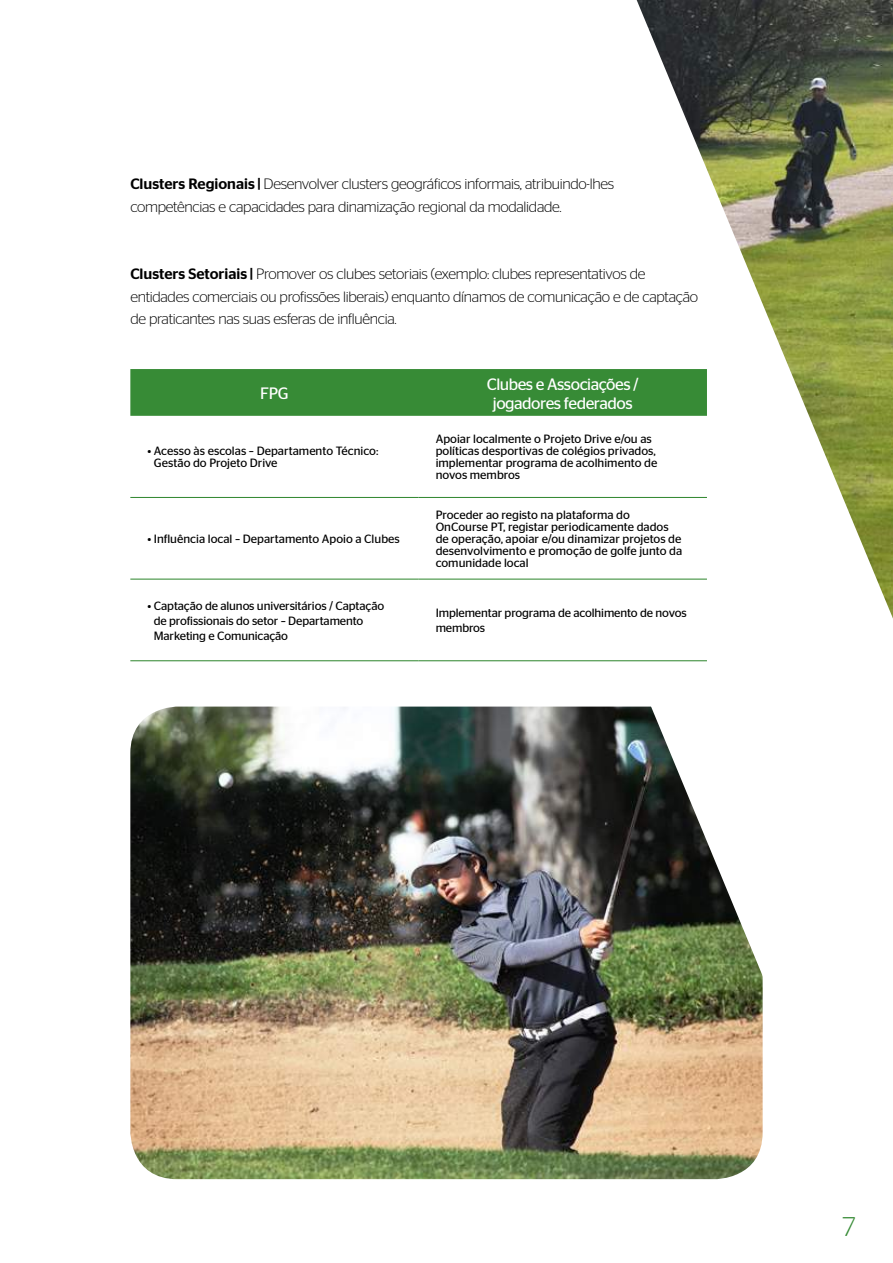
<style>
.page{position:relative;width:893px;height:1263px;background:#fff}
.page>*{position:absolute;margin:0;border:0;box-sizing:border-box;transform-origin:0 0}
.t1{font:300 27px "Stag Sans";color:#378b36}
.t2{font:16.5px/19px "Stag Sans";letter-spacing:-.03em;color:#fff;text-align:center}
.t3{font:300 15px/22.5px "Stag Sans";letter-spacing:-.02em;color:#000}
.t4{font:12px/12px "Stag Sans";color:#000}
.s1{font-weight:500}
</style>
<div class="page">
<img style="left:636px;top:0;width:257px;height:481px">
<img style="left:130px;top:706px;width:633px;height:473px">
<svg style="left:581px;top:481px;width:312px;height:545px"></svg>
<div style="left:130px;top:369px;width:577px;height:47px;background:#378b36"></div>
<hr style="left:130px;top:497px;width:289px;height:1px;background:#378b36">
<hr style="left:419px;top:497px;width:288px;height:1px;background:#378b36">
<hr style="left:130px;top:579px;width:289px;height:1px;background:#378b36">
<hr style="left:419px;top:579px;width:288px;height:1px;background:#378b36">
<hr style="left:130px;top:660px;width:289px;height:1px;background:#378b36">
<hr style="left:419px;top:660px;width:288px;height:1px;background:#378b36">
<p class="t3" style="left:130px;top:172px;width:485px"><span class="s1">Clusters Regionais |</span> Desenvolver clusters geográficos informais, atribuindo-lhes competências e capacidades para dinamização regional da modalidade.</p>
<p class="t3" style="left:130px;top:262px;width:569px"><span class="s1">Clusters Setoriais |</span> Promover os clubes setoriais (exemplo: clubes representativos de entidades comerciais ou profissões liberais) enquanto dínamos de comunicação e de captação de praticantes nas suas esferas de influência.</p>
<h2 class="t2" style="left:260px;top:384px;width:30px">FPG</h2>
<h2 class="t2" style="left:487px;top:374px;width:153px">Clubes e Associações / jogadores federados</h2>
<p class="t4" style="left:154px;top:445px;width:226px;text-indent:-6px">• Acesso às escolas – Departamento Técnico:<br>Gestão do Projeto Drive</p>
<p class="t4" style="left:436px;top:433px;width:223px">Apoiar localmente o Projeto Drive e/ou as políticas desportivas de colégios privados, implementar programa de acolhimento de novos membros</p>
<p class="t4" style="left:147px;top:533px;width:254px">• Influência local – Departamento Apoio a Clubes</p>
<p class="t4" style="left:436px;top:509px;width:248px">Proceder ao registo na plataforma do OnCourse PT, registar periodicamente dados de operação, apoiar e/ou dinamizar projetos de desenvolvimento e promoção de golfe junto da comunidade local</p>
<p class="t4" style="left:154px;top:598px;width:232px;line-height:15px;text-indent:-6px">• Captação de alunos universitários / Captação de profissionais do setor – Departamento<br>Marketing e Comunicação</p>
<p class="t4" style="left:436px;top:605px;width:253px;line-height:15px">Implementar programa de acolhimento de novos membros</p>
<h1 class="t1" style="left:842px;top:1211px;width:15px">7</h1>
</div>
